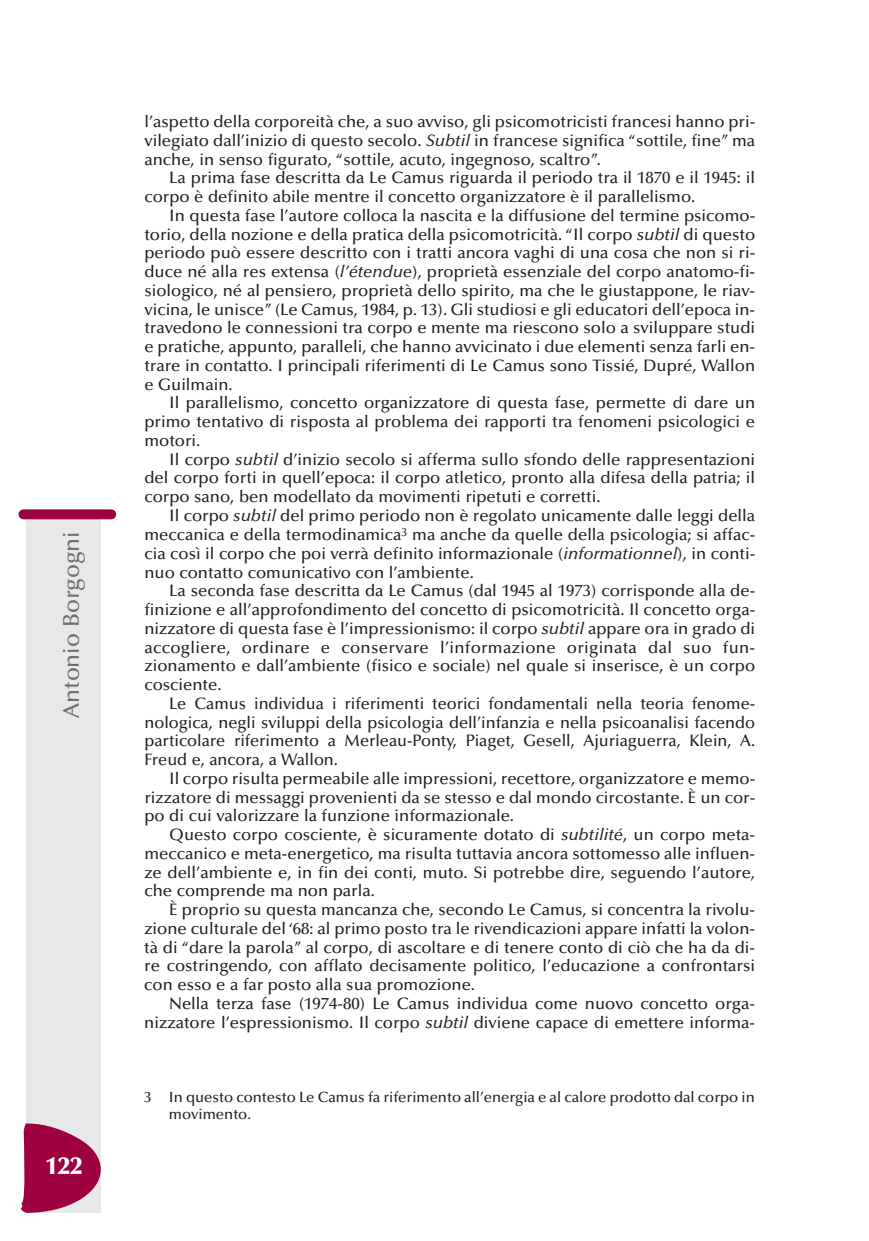
<style>
.page{position:relative;width:869px;height:1241px;background:#fff}
.page>*{position:absolute;margin:0;border:0;box-sizing:border-box;transform-origin:0 0}
.t1{font:900 24.5px "Optima";color:#fff}
.t2{font:500 22.75px "Optima";color:#6c6d70}
.t3{font:500 16.62px/18.7px "Optima";color:#231f20;text-align:justify}
.t4{font:500 14.88px/17px "Optima";color:#231f20}
.s1{font-style:italic}
</style>
<div class="page">
<div style="left:27px;top:517px;width:74px;height:695px;background:#e7e8e9"></div>
<div style="left:19px;top:509px;width:97px;height:10px;background:#9d0140;border-radius:5px"></div>
<svg style="left:21px;top:1122px;width:80px;height:90px"></svg>
<h2 class="t2" style="left:62px;top:718px;width:188px;rotate:-90deg">Antonio Borgogni</h2>
<h1 class="t1" style="left:45px;top:1155px;width:38px">122</h1>
<p class="t3" style="left:144px;top:114px;width:612px">l’aspetto della corporeità che, a suo avviso, gli psicomotricisti francesi hanno pri&shy;vilegiato dall’inizio di questo secolo. <span class="s1">Subtil</span> in francese significa “sottile, fine” ma anche, in senso figurato, “sottile, acuto, ingegnoso, scaltro”.</p>
<p class="t3" style="left:144px;top:170px;width:612px;text-indent:25px">La prima fase descritta da Le Camus riguarda il periodo tra il 1870 e il 1945: il corpo è definito abile mentre il concetto organizzatore è il parallelismo.</p>
<p class="t3" style="left:144px;top:208px;width:612px;text-indent:25px">In questa fase l’autore colloca la nascita e la diffusione del termine psicomo&shy;torio, della nozione e della pratica della psicomotricità. “Il corpo <span class="s1">subtil</span> di questo periodo può essere descritto con i tratti ancora vaghi di una cosa che non si ri&shy;duce né alla res extensa (<span class="s1">l’étendue</span>), proprietà essenziale del corpo anatomo-fi&shy;siologico, né al pensiero, proprietà dello spirito, ma che le giustappone, le riav&shy;vicina, le unisce” (Le Camus, 1984, p. 13). Gli studiosi e gli educatori dell’epoca in&shy;travedono le connessioni tra corpo e mente ma riescono solo a sviluppare studi e pratiche, appunto, paralleli, che hanno avvicinato i due elementi senza farli en&shy;trare in contatto. I principali riferimenti di Le Camus sono Tissié, Dupré, Wallon e Guilmain.</p>
<p class="t3" style="left:144px;top:395px;width:612px;text-indent:25px">Il parallelismo, concetto organizzatore di questa fase, permette di dare un primo tentativo di risposta al problema dei rapporti tra fenomeni psicologici e motori.</p>
<p class="t3" style="left:144px;top:451px;width:612px;text-indent:25px">Il corpo <span class="s1">subtil</span> d’inizio secolo si afferma sullo sfondo delle rappresentazioni del corpo forti in quell’epoca: il corpo atletico, pronto alla difesa della patria; il corpo sano, ben modellato da movimenti ripetuti e corretti.</p>
<p class="t3" style="left:144px;top:507px;width:612px;text-indent:25px">Il corpo <span class="s1">subtil</span> del primo periodo non è regolato unicamente dalle leggi della meccanica e della termodinamica<sup>3</sup> ma anche da quelle della psicologia; si affac&shy;cia così il corpo che poi verrà definito informazionale (<span class="s1">informationnel</span>), in conti&shy;nuo contatto comunicativo con l’ambiente.</p>
<p class="t3" style="left:144px;top:583px;width:612px;text-indent:25px">La seconda fase descritta da Le Camus (dal 1945 al 1973) corrisponde alla de&shy;finizione e all’approfondimento del concetto di psicomotricità. Il concetto orga&shy;nizzatore di questa fase è l’impressionismo: il corpo <span class="s1">subtil</span> appare ora in grado di accogliere, ordinare e conservare l’informazione originata dal suo fun&shy;zionamento e dall’ambiente (fisico e sociale) nel quale si inserisce, è un corpo cosciente.</p>
<p class="t3" style="left:144px;top:695px;width:612px;text-indent:25px">Le Camus individua i riferimenti teorici fondamentali nella teoria fenome&shy;nologica, negli sviluppi della psicologia dell’infanzia e nella psicoanalisi facendo particolare riferimento a Merleau-Ponty, Piaget, Gesell, Ajuriaguerra, Klein, A.<br>Freud e, ancora, a Wallon.</p>
<p class="t3" style="left:144px;top:770px;width:612px;text-indent:25px">Il corpo risulta permeabile alle impressioni, recettore, organizzatore e memo&shy;rizzatore di messaggi provenienti da se stesso e dal mondo circostante. È un cor&shy;po di cui valorizzare la funzione informazionale.</p>
<p class="t3" style="left:144px;top:826px;width:612px;text-indent:25px">Questo corpo cosciente, è sicuramente dotato di <span class="s1">subtilité</span>, un corpo meta&shy;meccanico e meta-energetico, ma risulta tuttavia ancora sottomesso alle influen&shy;ze dell’ambiente e, in fin dei conti, muto. Si potrebbe dire, seguendo l’autore, che comprende ma non parla.</p>
<p class="t3" style="left:144px;top:901px;width:612px;text-indent:25px">È proprio su questa mancanza che, secondo Le Camus, si concentra la rivolu&shy;zione culturale del ‘68: al primo posto tra le rivendicazioni appare infatti la volon&shy;tà di “dare la parola” al corpo, di ascoltare e di tenere conto di ciò che ha da di&shy;re costringendo, con afflato decisamente politico, l’educazione a confrontarsi con esso e a far posto alla sua promozione.</p>
<p class="t3" style="left:144px;top:995px;width:612px;text-align:right">Nella terza fase (1974-80) Le Camus individua come nuovo concetto orga&shy;nizzatore l’espressionismo. Il corpo <span class="s1">subtil</span> diviene capace di emettere informa-</p>
<p class="t4" style="left:169px;top:1089px;width:587px;text-indent:-25px">3 In questo contesto Le Camus fa riferimento all’energia e al calore prodotto dal corpo in movimento.</p>
</div>
